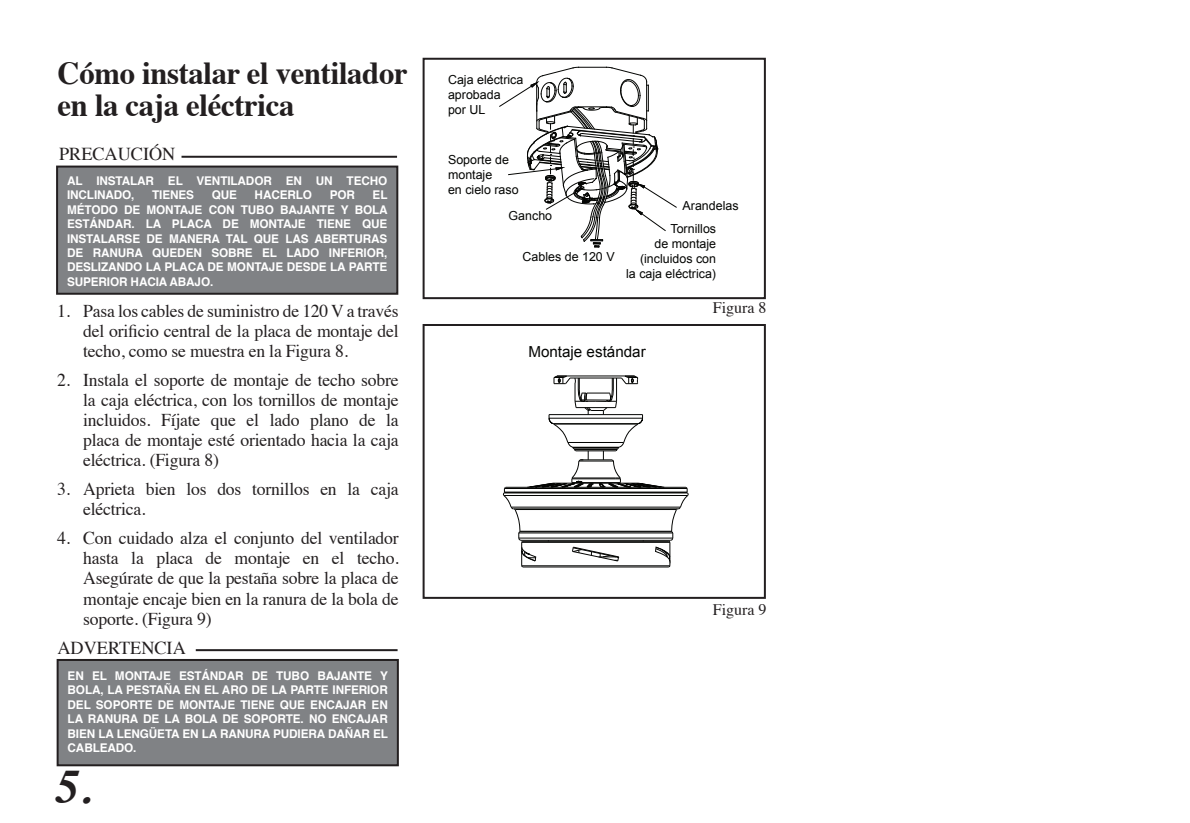
<style>
.page{position:relative;width:1190px;height:823px;background:#fff}
.page>*{position:absolute;margin:0;border:0;box-sizing:border-box;transform-origin:0 0}
.t1{font:italic 700 48px "Times";color:#231f20}
.t2{font:700 32px/32px "Times";letter-spacing:-.01em;color:#231f20;scale:.96 1}
.t3{font:18.2px "Times";color:#231f20}
.t4{font:18px/20px "Times";letter-spacing:-.01em;color:#231f20;text-align:justify}
.t5{font:16px "Times";color:#231f20}
.t6{font:15.2px "Arial";color:#040503}
.t7{font:12.4px/15px "Arial";color:#040503}
.t8{font:700 12px/14.4px "Helvetica";letter-spacing:-.01em;color:#fff;text-align:justify}
</style>
<div class="page">
<svg style="left:503px;top:375px;width:185px;height:192px"></svg>
<hr style="left:572px;top:482px;width:48px;height:1px;background:#040503">
<div style="left:422px;top:324px;width:344px;height:274px;border:2px solid #231f20"></div>
<div style="left:57px;top:166px;width:340px;height:127px;background:#808285"></div>
<div style="left:56px;top:165px;width:342px;height:129px;border:2px solid #231f20"></div>
<hr style="left:181px;top:156px;width:216px;height:2px;background:#231f20">
<svg style="left:499px;top:67px;width:178px;height:180px"></svg>
<div style="left:422px;top:58px;width:344px;height:241px;border:2px solid #231f20"></div>
<div style="left:58px;top:659px;width:340px;height:106px;background:#808285"></div>
<div style="left:57px;top:658px;width:342px;height:108px;border:2px solid #231f20"></div>
<hr style="left:196px;top:649px;width:201px;height:2px;background:#231f20">
<h2 class="t2" style="left:58px;top:54px;width:366px">Cómo instalar el ventilador en la caja eléctrica</h2>
<p class="t3" style="left:59px;top:137px;width:118px">PRECAUCIÓN</p>
<p class="t8" style="left:67px;top:174px;width:322px">AL INSTALAR EL VENTILADOR EN UN TECHO<br>INCLINADO,</p>
<p class="t8" style="left:152px;top:188px;width:43px">TIENES</p>
<p class="t8" style="left:212px;top:188px;width:27px">QUE</p>
<p class="t8" style="left:255px;top:188px;width:59px">HACERLO</p>
<p class="t8" style="left:330px;top:188px;width:27px">POR</p>
<p class="t8" style="left:67px;top:188px;width:322px;text-indent:305px">EL MÉTODO DE MONTAJE CON TUBO BAJANTE Y BOLA ESTÁNDAR. LA PLACA DE MONTAJE TIENE QUE INSTALARSE DE MANERA TAL QUE LAS ABERTURAS DE RANURA QUEDEN SOBRE EL LADO INFERIOR, DESLIZANDO LA PLACA DE MONTAJE DESDE LA PARTE SUPERIOR HACIA ABAJO.</p>
<p class="t4" style="left:83px;top:299px;width:317px;text-indent:-26px">1. Pasa los cables de suministro de 120 V a través del orificio central de la placa de montaje del techo, como se muestra en la Figura 8.</p>
<p class="t4" style="left:83px;top:368px;width:317px;text-indent:-26px">2. Instala el soporte de montaje de techo sobre la caja eléctrica, con los tornillos de montaje incluidos. Fíjate que el lado plano de la placa de montaje esté orientado hacia la caja eléctrica. (Figura 8)</p>
<p class="t4" style="left:83px;top:477px;width:317px;text-indent:-26px">3. Aprieta bien los dos tornillos en la caja eléctrica.</p>
<p class="t4" style="left:83px;top:526px;width:317px;text-indent:-26px">4. Con cuidado alza el conjunto del ventilador hasta la placa de montaje en el techo.<br>Asegúrate de que la pestaña sobre la placa de montaje encaje bien en la ranura de la bola de soporte. (Figura 9)</p>
<p class="t3" style="left:57px;top:631px;width:130px">ADVERTENCIA</p>
<p class="t8" style="left:68px;top:668px;width:322px">EN EL MONTAJE ESTÁNDAR DE TUBO BAJANTE Y BOLA, LA PESTAÑA EN EL ARO DE LA PARTE INFERIOR DEL SOPORTE DE MONTAJE TIENE QUE ENCAJAR EN LA RANURA DE LA BOLA DE SOPORTE. NO ENCAJAR BIEN LA LENGÜETA EN LA RANURA PUDIERA DAÑAR EL CABLEADO.</p>
<h1 class="t1" style="left:56px;top:741px;width:38px">5.</h1>
<p class="t7" style="left:448px;top:72px;width:77px">Caja eléctrica aprobada<br>por UL</p>
<p class="t7" style="left:448px;top:152px;width:72px">Soporte de montaje<br>en cielo raso</p>
<p class="t7" style="left:508px;top:208px;width:45px">Gancho</p>
<p class="t7" style="left:522px;top:249px;width:93px">Cables de 120 V</p>
<p class="t7" style="left:670px;top:194px;width:70px;line-height:23.6px;text-indent:12px">Arandelas<br>Tornillos</p>
<p class="t7" style="left:626px;top:236px;width:91px;text-align:right">de montaje (incluidos con<br>la caja eléctrica)</p>
<p class="t5" style="left:713px;top:292px;width:55px">Figura 8</p>
<p class="t6" style="left:528px;top:342px;width:119px">Montaje estándar</p>
<p class="t5" style="left:713px;top:594px;width:55px">Figura 9</p>
</div>
